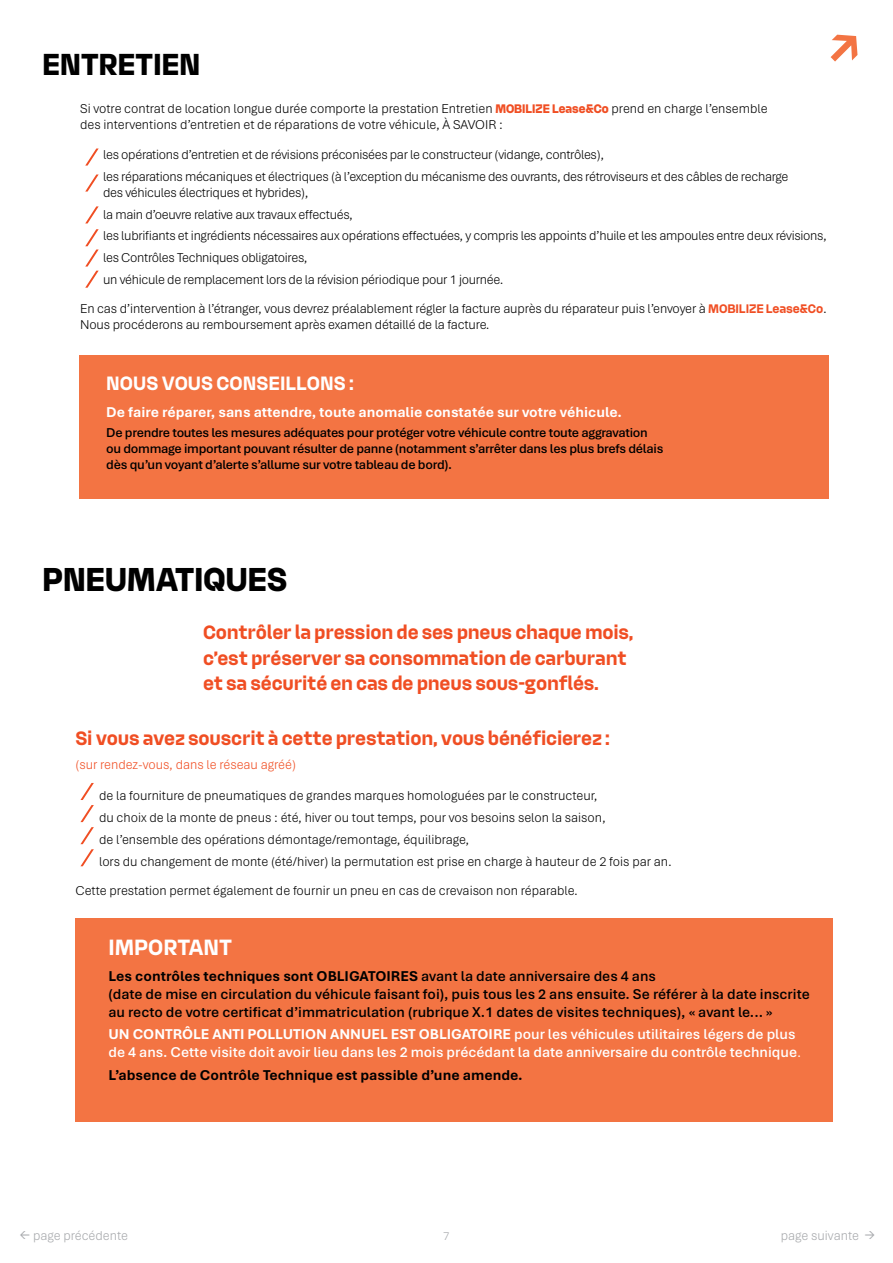
<style>
.page{position:relative;width:893px;height:1263px;background:#fff}
.page>*{position:absolute;margin:0;border:0;box-sizing:border-box;transform-origin:0 0}
.t1{font:700 64.5px "Aptos";color:#f37443}
.t2{font:36px "MBLZ Title";letter-spacing:.005em;color:#000}
.t3{font:33px "MBLZ Title";letter-spacing:.005em;color:#000}
.t4{font:700 24px "MBLZ";color:#fff}
.t5{font:700 21px/25.2px "MBLZ";letter-spacing:-.01em;color:#f04e23}
.t6{font:700 21px "MBLZ";color:#fff}
.t7{font:600 15px/18px "Aptos";color:#000}
.t8{font:600 15px/18px "Aptos";color:#fff}
.t9{font:700 15px "Aptos";color:#fff}
.t10{font:700 15px "Aptos";color:#000}
.t11{font:300 13.5px/21.6px "Aptos";letter-spacing:-.01em;color:#000}
.t12{font:600 13.5px/16.2px "Aptos";letter-spacing:-.02em;color:#000}
.t13{font:300 13.5px "Aptos";color:#f04e23}
.t14{font:300 13.5px "Aptos";color:#a7a9ac}
.t15{font:300 12px "Aptos";color:#a7a9ac}
.s1{font-family:"MBLZ Title";font-weight:400;color:#f04e23}
.s2{font-family:"MBLZ";font-weight:700;color:#f04e23}
.s3{font-weight:700}
.s4{font-weight:300}
.s5{font-size:18px}
</style>
<div class="page">
<div style="left:80px;top:355px;width:749px;height:143px;background:#f37443"></div>
<svg style="left:80px;top:783px;width:14px;height:83px"></svg>
<div style="left:75px;top:918px;width:758px;height:203px;background:#f37443"></div>
<svg style="left:85px;top:149px;width:14px;height:17px"></svg>
<svg style="left:85px;top:174px;width:14px;height:18px"></svg>
<svg style="left:85px;top:206px;width:14px;height:17px"></svg>
<svg style="left:85px;top:229px;width:14px;height:59px"></svg>
<h1 class="t1" style="left:825px;top:4px;width:40px">↗</h1>
<h3 class="t3" style="left:43px;top:48px;width:159px">ENTRETIEN</h3>
<p class="t11" style="left:80px;top:100px;width:689px;line-height:16.2px">Si votre contrat de location longue durée comporte la prestation Entretien <span class="s1">MOBILIZE Lease&amp;Co</span> prend en charge l’ensemble des interventions d’entretien et de réparations de votre véhicule, À SAVOIR :</p>
<p class="t11" style="left:103px;top:144px;width:687px">les opérations d’entretien et de révisions préconisées par le constructeur (vidange, contrôles),<br>les réparations mécaniques et électriques (à l’exception du mécanisme des ouvrants, des rétroviseurs et des câbles de recharge</p>
<p class="t11" style="left:103px;top:181px;width:725px">des véhicules électriques et hybrides),<br>la main d’oeuvre relative aux travaux effectués,<br>les lubrifiants et ingrédients nécessaires aux opérations effectuées, y compris les appoints d’huile et les ampoules entre deux révisions, les Contrôles Techniques obligatoires,<br>un véhicule de remplacement lors de la révision périodique pour 1 journée.</p>
<p class="t11" style="left:80px;top:300px;width:748px;line-height:16.2px">En cas d’intervention à l’étranger, vous devrez préalablement régler la facture auprès du réparateur puis l’envoyer à <span class="s2">MOBILIZE Lease&amp;Co</span>.<br>Nous procéderons au remboursement après examen détaillé de la facture.</p>
<h3 class="t6" style="left:106px;top:372px;width:249px">NOUS VOUS CONSEILLONS :</h3>
<p class="t9" style="left:106px;top:401px;width:517px">De faire réparer, sans attendre, toute anomalie constatée sur votre véhicule.</p>
<p class="t12" style="left:106px;top:424px;width:559px">De prendre toutes les mesures adéquates pour protéger votre véhicule contre toute aggravation ou dommage important pouvant résulter de panne (notamment s’arrêter dans les plus brefs délais dès qu’un voyant d’alerte s’allume sur votre tableau de bord).</p>
<h2 class="t2" style="left:43px;top:562px;width:246px">PNEUMATIQUES</h2>
<h3 class="t5" style="left:203px;top:620px;width:432px">Contrôler la pression de ses pneus chaque mois, c’est préserver sa consommation de carburant et sa sécurité en cas de pneus sous-gonflés.</h3>
<h3 class="t5" style="left:75px;top:725px;width:536px">Si vous avez souscrit à cette prestation, vous bénéficierez :</h3>
<p class="t13" style="left:75px;top:756px;width:222px">(sur rendez-vous, dans le réseau agréé)</p>
<p class="t11" style="left:99px;top:784px;width:574px;line-height:22px">de la fourniture de pneumatiques de grandes marques homologuées par le constructeur,<br>du choix de la monte de pneus : été, hiver ou tout temps, pour vos besoins selon la saison,<br>de l’ensemble des opérations démontage/remontage, équilibrage,<br>lors du changement de monte (été/hiver) la permutation est prise en charge à hauteur de 2 fois par an.</p>
<p class="t11" style="left:75px;top:879px;width:504px">Cette prestation permet également de fournir un pneu en cas de crevaison non réparable.</p>
<h3 class="t4" style="left:108px;top:934px;width:125px">IMPORTANT</h3>
<p class="t7" style="left:108px;top:966px;width:703px"><span class="s3">Les contrôles techniques sont OBLIGATOIRES</span> avant la date anniversaire des 4 ans<br>(date de mise en circulation du véhicule faisant foi), puis tous les 2 ans ensuite. Se référer à la date inscrite au recto de votre certificat d’immatriculation (rubrique X.1 dates de visites techniques), « avant le... »</p>
<p class="t8" style="left:108px;top:1025px;width:694px"><span class="s3">UN CONTRÔLE ANTI POLLUTION ANNUEL EST OBLIGATOIRE</span> pour les véhicules utilitaires légers de plus de 4 ans. Cette visite doit avoir lieu dans les 2 mois précédant la date anniversaire du contrôle technique<span class="s4">.</span></p>
<p class="t10" style="left:108px;top:1064px;width:416px">L’absence de Contrôle Technique est passible d’une amende.</p>
<p class="t14" style="left:19px;top:1226px;width:110px"><span class="s5">←</span> page précédente</p>
<p class="t15" style="left:443px;top:1228px;width:8px">7</p>
<p class="t14" style="left:781px;top:1226px;width:96px">page suivante <span class="s5">→</span></p>
</div>
